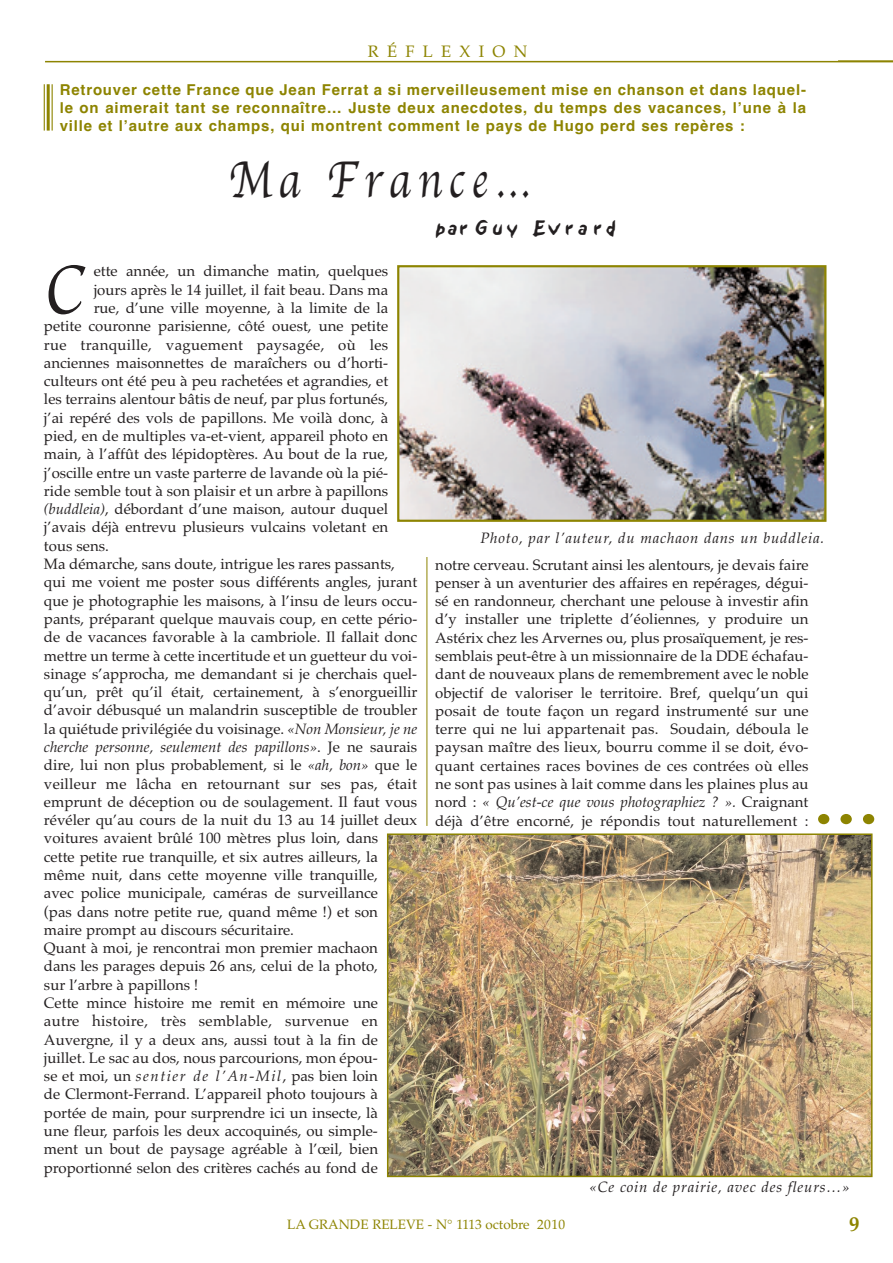
<style>
.page{position:relative;width:893px;height:1263px;background:#fff}
.page>*{position:absolute;margin:0;border:0;box-sizing:border-box;transform-origin:0 0}
.t1{font:71.1px "Apple Chancery";color:#231f20;scale:.9 1}
.t2{font:700 61.65px "Times";color:#8d8401;scale:1.09 1}
.t3{font:54px "Apple Chancery";letter-spacing:.155em;color:#231f20;scale:.8 1}
.t4{font:700 21px "Palatino";color:#8d8401}
.t5{font:18px "Sand";letter-spacing:.2em;color:#231f20}
.t6{font:16.5px "Palatino";letter-spacing:.5em;color:#8d8401}
.t7{font:15px/18.3px "Palatino";color:#231f20;text-align:justify}
.t8{font:700 15px/18px "Helvetica";letter-spacing:.055em;color:#8d8401;text-align:justify}
.t9{font:15px "Palatino";letter-spacing:.02em;color:#231f20}
.t10{font:italic 15px "Palatino";letter-spacing:.05em;color:#231f20}
.t11{font:italic 15px "Palatino";color:#231f20}
.t12{font:13.5px "Palatino";color:#8d8401}
.s1{font-style:italic}
.s2{font-style:normal}
</style>
<div class="page">
<hr style="left:838px;top:60px;width:55px;height:2px;background:#8d8401">
<hr style="left:427px;top:553px;width:1px;height:273px;background:#8d8401">
<hr style="left:45px;top:61px;width:848px;height:1px;background:#8d8401">
<hr style="left:52px;top:84px;width:1px;height:47px;background:#8d8401">
<hr style="left:47px;top:84px;width:3px;height:47px;background:#8d8401">
<hr style="left:44px;top:84px;width:1px;height:47px;background:#8d8401">
<img style="left:400px;top:268px;width:423px;height:251px">
<div style="left:397px;top:265px;width:429px;height:257px;border:2px solid #8d8401"></div>
<img style="left:390px;top:836px;width:479px;height:338px">
<div style="left:387px;top:833px;width:485px;height:344px;border:2px solid #8d8401"></div>
<p class="t6" style="left:368px;top:42px;width:161px">RÉFLEXION</p>
<p class="t8" style="left:60px;top:81px;width:748px">Retrouver cette France que Jean Ferrat a si merveilleusement mise en chanson et dans laquel&shy;le on aimerait tant se reconnaître… Juste deux anecdotes, du temps des vacances, l’une à la ville et l’autre aux champs, qui montrent comment le pays de Hugo perd ses repères :</p>
<h3 class="t3" style="left:228px;top:146px;width:380px">Ma France…</h3>
<h1 class="t1" style="left:44px;top:247px;width:46px">C</h1>
<p class="t7" style="left:94px;top:262px;width:296px">ette année, un dimanche matin, quelques</p>
<p class="t7" style="left:94px;top:280px;width:296px">jours après le 14 juillet, il fait beau. Dans ma</p>
<p class="t7" style="left:94px;top:299px;width:296px">rue, d’une ville moyenne, à la limite de la</p>
<p class="t7" style="left:44px;top:317px;width:346px">petite couronne parisienne, côté ouest, une petite</p>
<p class="t9" style="left:44px;top:336px;width:346px">rue tranquille, vaguement paysagée, où les</p>
<p class="t7" style="left:44px;top:354px;width:346px">anciennes maisonnettes de maraîchers ou d’horti-</p>
<p class="t7" style="left:44px;top:372px;width:346px">culteurs ont été peu à peu rachetées et agrandies, et</p>
<p class="t7" style="left:44px;top:390px;width:346px">les terrains alentour bâtis de neuf, par plus fortunés,</p>
<p class="t7" style="left:44px;top:408px;width:346px">j’ai repéré des vols de papillons. Me voilà donc, à</p>
<p class="t7" style="left:44px;top:427px;width:346px">pied, en de multiples va-et-vient, appareil photo en</p>
<p class="t7" style="left:44px;top:445px;width:346px">main, à l’affût des lépidoptères. Au bout de la rue,</p>
<p class="t7" style="left:44px;top:463px;width:346px">j’oscille entre un vaste parterre de lavande où la pié-</p>
<p class="t7" style="left:44px;top:482px;width:346px">ride semble tout à son plaisir et un arbre à papillons</p>
<p class="t7" style="left:44px;top:500px;width:346px"><span class="s1">(buddleia)</span>, débordant d’une maison, autour duquel</p>
<p class="t7" style="left:44px;top:518px;width:346px">j’avais déjà entrevu plusieurs vulcains voletant en</p>
<p class="t7" style="left:44px;top:536px;width:66px">tous sens.</p>
<p class="t7" style="left:44px;top:555px;width:352px">Ma démarche, sans doute, intrigue les rares passants,</p>
<p class="t7" style="left:44px;top:573px;width:375px">qui me voient me poster sous différents angles, jurant</p>
<p class="t7" style="left:44px;top:591px;width:375px">que je photographie les maisons, à l’insu de leurs occu-</p>
<p class="t7" style="left:44px;top:610px;width:375px">pants, préparant quelque mauvais coup, en cette pério-</p>
<p class="t7" style="left:44px;top:628px;width:375px">de de vacances favorable à la cambriole. Il fallait donc</p>
<p class="t7" style="left:44px;top:646px;width:375px">mettre un terme à cette incertitude et un guetteur du voi-</p>
<p class="t7" style="left:44px;top:664px;width:375px">sinage s’approcha, me demandant si je cherchais quel-</p>
<p class="t7" style="left:44px;top:683px;width:375px">qu’un, prêt qu’il était, certainement, à s’enorgueillir</p>
<p class="t7" style="left:44px;top:701px;width:375px">d’avoir débusqué un malandrin susceptible de troubler</p>
<p class="t7" style="left:44px;top:719px;width:375px">la quiétude privilégiée du voisinage. <span class="s1">«Non Monsieur, je ne</span></p>
<p class="t11" style="left:44px;top:738px;width:375px">cherche personne, seulement des papillons»<span class="s2">. Je ne saurais</span></p>
<p class="t7" style="left:44px;top:756px;width:375px">dire, lui non plus probablement, si le <span class="s1">«ah, bon»</span> que le</p>
<p class="t7" style="left:44px;top:774px;width:375px">veilleur me lâcha en retournant sur ses pas, était</p>
<p class="t7" style="left:44px;top:792px;width:375px">emprunt de déception ou de soulagement. Il faut vous</p>
<p class="t7" style="left:44px;top:811px;width:375px">révéler qu’au cours de la nuit du 13 au 14 juillet deux</p>
<p class="t7" style="left:44px;top:829px;width:336px">voitures avaient brûlé 100 mètres plus loin, dans</p>
<p class="t7" style="left:44px;top:847px;width:336px">cette petite rue tranquille, et six autres ailleurs, la</p>
<p class="t7" style="left:44px;top:866px;width:336px">même nuit, dans cette moyenne ville tranquille,</p>
<p class="t7" style="left:44px;top:884px;width:336px">avec police municipale, caméras de surveillance</p>
<p class="t7" style="left:44px;top:902px;width:336px">(pas dans notre petite rue, quand même !) et son</p>
<p class="t7" style="left:44px;top:920px;width:251px">maire prompt au discours sécuritaire.</p>
<p class="t7" style="left:44px;top:939px;width:336px">Quant à moi, je rencontrai mon premier machaon</p>
<p class="t7" style="left:44px;top:957px;width:336px">dans les parages depuis 26 ans, celui de la photo,</p>
<p class="t7" style="left:44px;top:975px;width:156px">sur l’arbre à papillons !</p>
<p class="t7" style="left:44px;top:994px;width:335px">Cette mince histoire me remit en mémoire une</p>
<p class="t9" style="left:44px;top:1012px;width:336px">autre histoire, très semblable, survenue en</p>
<p class="t7" style="left:44px;top:1030px;width:336px">Auvergne, il y a deux ans, aussi tout à la fin de</p>
<p class="t7" style="left:44px;top:1048px;width:335px">juillet. Le sac au dos, nous parcourions, mon épou-</p>
<p class="t7" style="left:44px;top:1067px;width:335px">se et moi, un <span class="s1">sentier de l’An-Mil</span>, pas bien loin</p>
<p class="t7" style="left:44px;top:1085px;width:336px">de Clermont-Ferrand. L’appareil photo toujours à</p>
<p class="t7" style="left:44px;top:1103px;width:335px">portée de main, pour surprendre ici un insecte, là</p>
<p class="t7" style="left:44px;top:1122px;width:335px">une fleur, parfois les deux accoquinés, ou simple-</p>
<p class="t7" style="left:44px;top:1140px;width:336px">ment un bout de paysage agréable à l’œil, bien</p>
<p class="t7" style="left:44px;top:1158px;width:335px">proportionné selon des critères cachés au fond de</p>
<p class="t5" style="left:434px;top:218px;width:184px">par Guy Evrard</p>
<p class="t10" style="left:480px;top:529px;width:345px">Photo, par l’auteur, du machaon dans un buddleia.</p>
<p class="t7" style="left:435px;top:555px;width:375px">notre cerveau. Scrutant ainsi les alentours, je devais faire penser à un aventurier des affaires en repérages, dégui&shy;sé en randonneur, cherchant une pelouse à investir afin d’y installer une triplette d’éoliennes, y produire un Astérix chez les Arvernes ou, plus prosaïquement, je res&shy;semblais peut-être à un missionnaire de la DDE échafau&shy;dant de nouveaux plans de remembrement avec le noble objectif de valoriser le territoire. Bref, quelqu’un qui posait de toute façon un regard instrumenté sur une terre qui ne lui appartenait pas. Soudain, déboula le paysan maître des lieux, bourru comme il se doit, évo&shy;quant certaines races bovines de ces contrées où elles ne sont pas usines à lait comme dans les plaines plus au nord : <span class="s1">« Qu’est-ce que vous photographiez ? ».</span> Craignant déjà d’être encorné, je répondis tout naturellement :</p>
<h2 class="t2" style="left:812px;top:766px;width:63px">…</h2>
<p class="t10" style="left:590px;top:1178px;width:262px">«Ce coin de prairie, avec des fleurs…»</p>
<p class="t12" style="left:287px;top:1216px;width:280px">LA GRANDE RELEVE - N° 1113 octobre 2010</p>
<h3 class="t4" style="left:849px;top:1211px;width:12px">9</h3>
</div>
